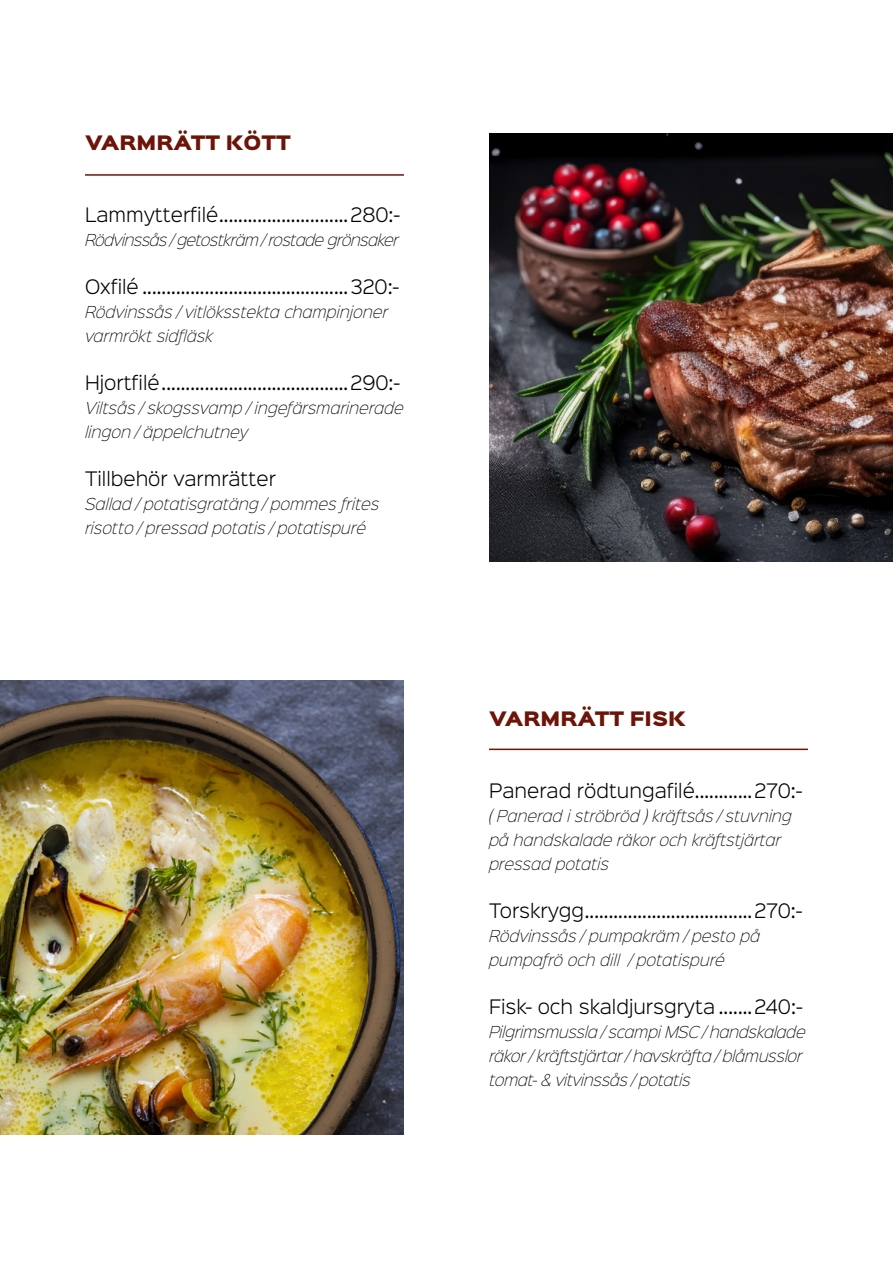
<style>
.page{position:relative;width:893px;height:1263px;background:#fff}
.page>*{position:absolute;margin:0;border:0;box-sizing:border-box;transform-origin:0 0}
.t1{font:300 18px "Sinkin Sans 300";color:#000}
.t2{font:18px "Sinkin Sans 900 X Black";color:#6d1409}
.t3{font:italic 14.85px/24px "Sinkin Sans 200 X Light";color:#000}
.t4{font:italic 14.85px/24px "Sinkin Sans 200 X Light";letter-spacing:-.02em;color:#000}
.t5{font:italic 14.85px "Sinkin Sans 200 X Light";letter-spacing:-.04em;color:#000}
</style>
<div class="page">
<img style="left:489px;top:134px;width:404px;height:427px">
<hr style="left:85px;top:174px;width:319px;height:2px;background:#6d1409">
<hr style="left:489px;top:749px;width:319px;height:1px;background:#6d1409">
<img style="left:0;top:680px;width:404px;height:454px">
<p class="t2" style="left:85px;top:133px;width:207px">VARMRÄTT KÖTT</p>
<p class="t1" style="left:85px;top:200px;width:317px">Lammytterfilé...........................280:-</p>
<p class="t5" style="left:85px;top:228px;width:315px">Rödvinssås / getostkräm / rostade grönsaker</p>
<p class="t1" style="left:85px;top:272px;width:316px">Oxfilé ...........................................320:-</p>
<p class="t3" style="left:85px;top:299px;width:304px">Rödvinssås / vitlöksstekta champinjoner varmrökt sidfläsk</p>
<p class="t1" style="left:85px;top:368px;width:317px">Hjortfilé.......................................290:-</p>
<p class="t3" style="left:85px;top:395px;width:320px">Viltsås / skogssvamp / ingefärsmarinerade lingon / äppelchutney</p>
<p class="t1" style="left:85px;top:464px;width:192px">Tillbehör varmrätter</p>
<p class="t3" style="left:85px;top:491px;width:296px">Sallad / potatisgratäng / pommes frites risotto / pressad potatis / potatispuré</p>
<p class="t2" style="left:489px;top:709px;width:198px">VARMRÄTT FISK</p>
<p class="t1" style="left:489px;top:776px;width:315px">Panerad rödtungafilé............270:-</p>
<p class="t3" style="left:489px;top:803px;width:304px">( Panerad i ströbröd ) kräftsås / stuvning på handskalade räkor och kräftstjärtar pressad potatis</p>
<p class="t1" style="left:489px;top:896px;width:315px">Torskrygg...................................270:-</p>
<p class="t3" style="left:489px;top:923px;width:273px">Rödvinssås / pumpakräm / pesto på pumpafrö och dill / potatispuré</p>
<p class="t1" style="left:489px;top:992px;width:315px">Fisk- och skaldjursgryta .......240:-</p>
<p class="t4" style="left:489px;top:1019px;width:318px">Pilgrimsmussla / scampi MSC / handskalade räkor / kräftstjärtar / havskräfta / blåmusslor tomat- &amp; vitvinssås / potatis</p>
</div>
